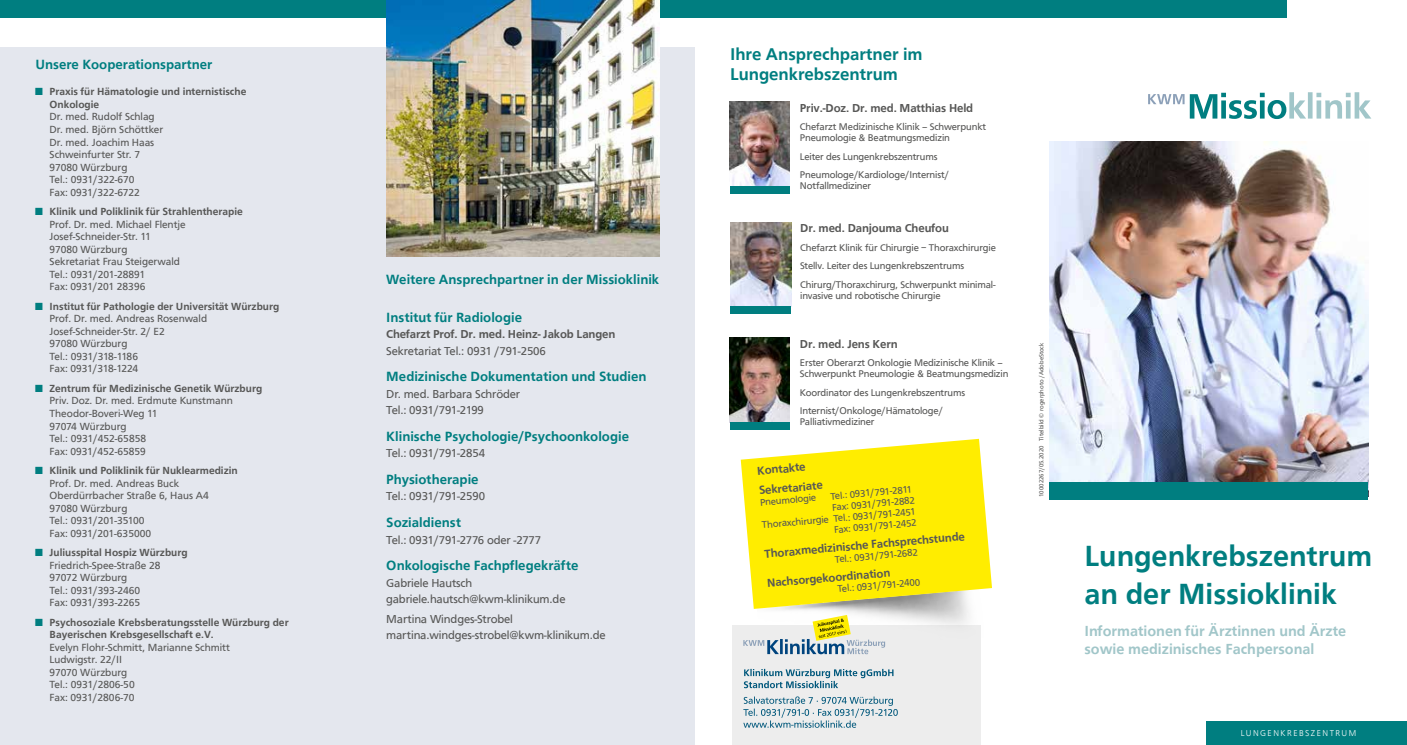
<style>
.page{position:relative;width:1407px;height:745px;background:#fff}
.page>*{position:absolute;margin:0;border:0;box-sizing:border-box;transform-origin:0 0}
.t1{font:500 30px/37.5px "Front Page";color:#007e80}
.t2{font:500 17.5px/20px "Front Page";color:#007e80}
.t3{font:500 15px/18px "Front Page";color:#a1c6c9}
.t4{font:500 13.75px "Front Page";color:#007e80}
.t5{font:11.88px/16.2px "Front Page";letter-spacing:-.01em;color:#575756}
.t6{font:500 11.88px/19.8px "Front Page";letter-spacing:-.01em;color:#575756}
.t7{font:10.62px/12.5px "Front Page";color:#575756}
.t8{font:500 10.62px/12.5px "Front Page";color:#575756}
.t9{font:10px/11.2px "Front Page";letter-spacing:-.01em;color:#575756}
.t10{font:300 8.75px "Front Page";letter-spacing:.17em;color:#fff}
.t11{font:6.25px "Front Page";color:#575756}
.s1{font-weight:400;color:#007e80}
.s2{color:#007e80}
.s3{font-weight:500}
</style>
<div class="page">
<svg style="left:1190px;top:92px;width:181px;height:27px"></svg>
<svg style="left:1148px;top:94px;width:36px;height:10px"></svg>
<div style="left:0;top:0;width:1286px;height:18px;background:#007e80"></div>
<div style="left:733px;top:624px;width:248px;height:120px;background:#ededed"></div>
<svg style="left:743px;top:624px;width:14px;height:22px"></svg>
<svg style="left:743px;top:696px;width:155px;height:31px"></svg>
<svg style="left:744px;top:668px;width:94px;height:19px"></svg>
<div style="left:1206px;top:720px;width:201px;height:24px;background:#007e80"></div>
<img style="left:757px;top:608px;width:224px;height:75px">
<svg style="left:741px;top:438px;width:251px;height:170px;background:#fbec25"></svg>
<img style="left:1049px;top:142px;width:319px;height:340px">
<div style="left:1049px;top:482px;width:319px;height:18px;background:#007e80"></div>
<div style="left:0;top:47px;width:694px;height:697px;background:#e4e7ee"></div>
<img style="left:386px;top:0;width:273px;height:256px">
<img style="left:730px;top:102px;width:60px;height:84px">
<div style="left:730px;top:186px;width:60px;height:8px;background:#007e80"></div>
<img style="left:731px;top:222px;width:60px;height:84px">
<div style="left:731px;top:306px;width:60px;height:8px;background:#007e80"></div>
<img style="left:730px;top:338px;width:60px;height:84px">
<div style="left:730px;top:422px;width:60px;height:7px;background:#007e80"></div>
<p class="t4" style="left:35px;top:54px;width:178px">Unsere Kooperationspartner</p>
<p class="t8" style="left:50px;top:85px;width:198px;text-indent:-14px"><span class="s1">■</span> Praxis für Hämatologie und internistische<br>Onkologie</p>
<p class="t7" style="left:50px;top:110px;width:115px">Dr. med. Rudolf Schlag<br>Dr. med. Björn Schöttker<br>Dr. med. Joachim Haas<br>Schweinfurter Str. 7<br>97080 Würzburg<br>Tel.: 0931/322-670<br>Fax: 0931/322-6722</p>
<p class="t7" style="left:50px;top:204px;width:195px;text-indent:-14px"><span class="s2">■</span> <span class="s3">Klinik und Poliklinik für Strahlentherapie<br></span>Prof. Dr. med. Michael Flentje<br>Josef-Schneider-Str. 11<br>97080 Würzburg<br>Sekretariat Frau Steigerwald<br>Tel.: 0931/201-28891<br>Fax: 0931/201 28396</p>
<p class="t7" style="left:50px;top:299px;width:231px;text-indent:-14px"><span class="s2">■</span> <span class="s3">Institut für Pathologie der Universität Würzburg<br></span>Prof. Dr. med. Andreas Rosenwald<br>Josef-Schneider-Str. 2/ E2<br>97080 Würzburg<br>Tel.: 0931/318-1186<br>Fax: 0931/318-1224</p>
<p class="t7" style="left:50px;top:381px;width:214px;text-indent:-14px"><span class="s2">■</span> <span class="s3">Zentrum für Medizinische Genetik Würzburg<br></span>Priv. Doz. Dr. med. Erdmute Kunstmann<br>Theodor-Boveri-Weg 11<br>97074 Würzburg<br>Tel.: 0931/452-65858<br>Fax: 0931/452-65859</p>
<p class="t7" style="left:50px;top:463px;width:190px;text-indent:-14px"><span class="s2">■</span> <span class="s3">Klinik und Poliklinik für Nuklearmedizin<br></span>Prof. Dr. med. Andreas Buck<br>Oberdürrbacher Straße 6, Haus A4<br>97080 Würzburg<br>Tel.: 0931/201-35100<br>Fax: 0931/201-635000</p>
<p class="t7" style="left:50px;top:545px;width:139px;text-indent:-14px"><span class="s2">■</span> <span class="s3">Juliusspital Hospiz Würzburg<br></span>Friedrich-Spee-Straße 28<br>97072 Würzburg<br>Tel.: 0931/393-2460<br>Fax: 0931/393-2265</p>
<p class="t8" style="left:50px;top:615px;width:240px;text-indent:-14px"><span class="s1">■</span> Psychosoziale Krebsberatungsstelle Würzburg der<br>Bayerischen Krebsgesellschaft e.V.</p>
<p class="t7" style="left:50px;top:640px;width:182px">Evelyn Flohr-Schmitt, Marianne Schmitt<br>Ludwigstr. 22/II<br>97070 Würzburg<br>Tel.: 0931/2806-50<br>Fax: 0931/2806-70</p>
<p class="t4" style="left:386px;top:269px;width:274px">Weitere Ansprechpartner in der Missioklinik</p>
<p class="t4" style="left:386px;top:307px;width:137px">Institut für Radiologie</p>
<p class="t6" style="left:386px;top:323px;width:231px">Chefarzt Prof. Dr. med. Heinz- Jakob Langen</p>
<p class="t5" style="left:386px;top:341px;width:161px">Sekretariat Tel.: 0931 /791-2506</p>
<p class="t4" style="left:386px;top:366px;width:262px">Medizinische Dokumentation und Studien</p>
<p class="t5" style="left:386px;top:384px;width:135px">Dr. med. Barbara Schröder<br>Tel.: 0931/791-2199</p>
<p class="t4" style="left:386px;top:426px;width:244px">Klinische Psychologie/Psychoonkologie</p>
<p class="t5" style="left:386px;top:444px;width:100px">Tel.: 0931/791-2854</p>
<p class="t4" style="left:386px;top:469px;width:94px">Physiotherapie</p>
<p class="t5" style="left:386px;top:487px;width:100px">Tel.: 0931/791-2590</p>
<p class="t4" style="left:386px;top:512px;width:76px">Sozialdienst</p>
<p class="t5" style="left:386px;top:530px;width:156px">Tel.: 0931/791-2776 oder -2777</p>
<p class="t4" style="left:386px;top:555px;width:194px">Onkologische Fachpflegekräfte</p>
<p class="t5" style="left:386px;top:573px;width:181px">Gabriele Hautsch gabriele.hautsch@kwm-klinikum.de</p>
<p class="t5" style="left:386px;top:609px;width:221px">Martina Windges-Strobel martina.windges-strobel@kwm-klinikum.de</p>
<h2 class="t2" style="left:730px;top:42px;width:194px">Ihre Ansprechpartner im<br>Lungenkrebszentrum</h2>
<p class="t6" style="left:800px;top:97px;width:175px">Priv.-Doz. Dr. med. Matthias Held</p>
<p class="t9" style="left:800px;top:120px;width:188px">Chefarzt Medizinische Klinik – Schwerpunkt<br>Pneumologie &amp; Beatmungsmedizin</p>
<p class="t9" style="left:800px;top:146px;width:151px;line-height:18.4px">Leiter des Lungenkrebszentrums<br>Pneumologe/Kardiologe/Internist/</p>
<p class="t9" style="left:800px;top:179px;width:73px">Notfallmediziner</p>
<p class="t6" style="left:800px;top:217px;width:150px">Dr. med. Danjouma Cheufou</p>
<p class="t9" style="left:800px;top:237px;width:197px;line-height:18.4px">Chefarzt Klinik für Chirurgie − Thoraxchirurgie<br>Stellv. Leiter des Lungenkrebszentrums<br>Chirurg/Thoraxchirurg, Schwerpunkt minimal-</p>
<p class="t9" style="left:800px;top:289px;width:142px">invasive und robotische Chirurgie</p>
<p class="t6" style="left:800px;top:332px;width:99px">Dr. med. Jens Kern</p>
<p class="t9" style="left:800px;top:356px;width:210px">Erster Oberarzt Onkologie Medizinische Klinik –<br>Schwerpunkt Pneumologie &amp; Beatmungsmedizin</p>
<p class="t9" style="left:800px;top:382px;width:167px;line-height:18.4px">Koordinator des Lungenkrebszentrums<br>Internist/Onkologe/Hämatologe/</p>
<p class="t9" style="left:800px;top:415px;width:76px">Palliativmediziner</p>
<p class="t6" style="left:756px;top:459px;width:65px;rotate:-5deg">Kontakte<br>Sekretariate</p>
<p class="t9" style="left:759px;top:495px;width:58px;rotate:-5deg">Pneumologie</p>
<p class="t9" style="left:759px;top:495px;width:156px;text-align:right;rotate:-5deg">Tel.: 0931/791-2811<br>Fax: 0931/791-2882<br>Thoraxchirurgie Tel.: 0931/791-2451<br>Fax: 0931/791-2452</p>
<p class="t6" style="left:763px;top:542px;width:203px;rotate:-5deg">Thoraxmedizinische Fachsprechstunde</p>
<p class="t9" style="left:834px;top:552px;width:85px;rotate:-5deg">Tel.: 0931/791-2682</p>
<p class="t6" style="left:766px;top:572px;width:125px;rotate:-5deg">Nachsorgekoordination</p>
<p class="t9" style="left:837px;top:582px;width:84px;rotate:-5deg">Tel.: 0931/791-2400</p>
<p class="t11" style="left:1037px;top:496px;width:155px;rotate:-90deg">10002267/05.2020 Titelbild © rogerphoto /AdobeStock</p>
<h1 class="t1" style="left:1084px;top:535px;width:289px">Lungenkrebszentrum an der Missioklinik</h1>
<h3 class="t3" style="left:1084px;top:620px;width:263px">Informationen für Ärztinnen und Ärzte sowie medizinisches Fachpersonal</h3>
<p class="t10" style="left:1240px;top:726px;width:117px">LUNGENKREBSZENTRUM</p>
</div>
